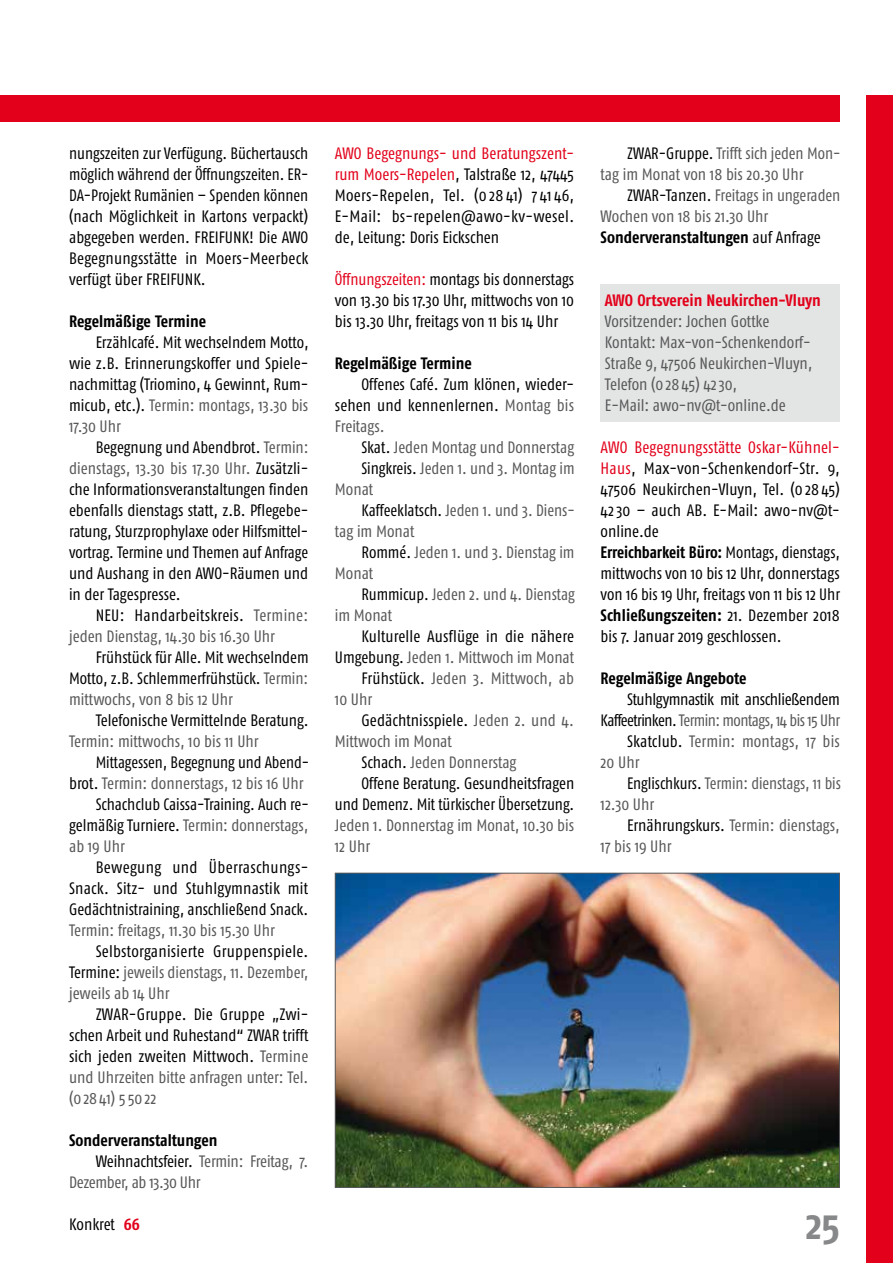
<style>
.page{position:relative;width:893px;height:1263px;background:#fff}
.page>*{position:absolute;margin:0;border:0;box-sizing:border-box;transform-origin:0 0}
.t1{font:700 42px "Fago Co";color:#87888a}
.t2{font:16.5px/21px "Fago Co";color:#000;text-align:justify}
.t3{font:16.5px/21px "Fago Co";color:#58585a}
.t4{font:700 16.5px "Fago Co";letter-spacing:-.005em;color:#000}
.t5{font:16.5px "Fago Co";letter-spacing:-.03em;color:#58585a}
.t6{font:16.5px "Fago Co";color:#58585a;scale:.96 1}
.t7{font:16.5px "Fago Co";letter-spacing:-.02em;color:#000}
.t8{font:16.5px "Fago Co";color:#000;scale:.96 1}
.t9{font:700 16.5px "Fago Co";letter-spacing:-.005em;color:#e2001a}
.t10{font:16.5px "Fago Co";letter-spacing:-.02em;color:#58585a}
.s1{color:#58585a}
.s2{color:#000}
.s3{font-weight:700;color:#e2001a}
.s4{color:#e2001a}
.s5{font-weight:700;color:#000}
.s6{font-weight:700}
</style>
<div class="page">
<div style="left:601px;top:285px;width:239px;height:137px;background:#e3e4e4"></div>
<div style="left:866px;top:96px;width:27px;height:1167px;background:#e2001a"></div>
<div style="left:0;top:96px;width:840px;height:26px;background:#e2001a"></div>
<img style="left:337px;top:875px;width:501px;height:311px">
<div style="left:335px;top:873px;width:505px;height:315px;border:1px solid #58585a"></div>
<p class="t2" style="left:69px;top:142px;width:241px">nungszeiten zur Verfügung. Büchertausch möglich während der Öffnungszeiten. ER-DA-Projekt Rumänien – Spenden können (nach Möglichkeit in Kartons verpackt) abgegeben werden. FREIFUNK! Die AWO Begegnungsstätte in Moers-Meerbeck verfügt über FREIFUNK.</p>
<p class="t4" style="left:69px;top:311px;width:138px">Regelmäßige Termine</p>
<p class="t2" style="left:69px;top:331px;width:241px;text-indent:27px">Erzählcafé. Mit wechselndem Motto, wie z.B. Erinnerungskoffer und Spiele&shy;nachmittag (Triomino, 4 Gewinnt, Rum&shy;micub, etc.). <span class="s1">Termin: montags, 13.30 bis 17.30 Uhr</span></p>
<p class="t2" style="left:69px;top:436px;width:241px;text-indent:27px">Begegnung und Abendbrot. <span class="s1">Termin: dienstags, 13.30 bis 17.30 Uhr.</span> Zusätzli&shy;che Informationsveranstaltungen finden ebenfalls dienstags statt, z.B. Pflegebe&shy;ratung, Sturzprophylaxe oder Hilfsmittel&shy;vortrag. Termine und Themen auf Anfrage und Aushang in den AWO-Räumen und in der Tagespresse.</p>
<p class="t3" style="left:69px;top:604px;width:241px;text-indent:27px"><span class="s2">NEU: Handarbeitskreis.</span> Termine: jeden Dienstag, 14.30 bis 16.30 Uhr</p>
<p class="t2" style="left:69px;top:646px;width:241px;text-indent:27px">Frühstück für Alle. Mit wechselndem Motto, z.B. Schlemmerfrühstück. <span class="s1">Termin: mittwochs, von 8 bis 12 Uhr</span></p>
<p class="t2" style="left:96px;top:709px;width:214px">Telefonische Vermittelnde Beratung.</p>
<p class="t3" style="left:69px;top:730px;width:191px">Termin: mittwochs, 10 bis 11 Uhr</p>
<p class="t8" style="left:96px;top:753px;width:224px">Mittagessen, Begegnung und Abend-</p>
<p class="t3" style="left:69px;top:772px;width:236px"><span class="s2">brot.</span> Termin: donnerstags, 12 bis 16 Uhr</p>
<p class="t2" style="left:96px;top:793px;width:215px">Schachclub Caissa-Training. Auch re-</p>
<p class="t3" style="left:69px;top:814px;width:241px"><span class="s2">gelmäßig Turniere.</span> Termin: donnerstags,</p>
<p class="t3" style="left:69px;top:835px;width:57px">ab 19 Uhr</p>
<p class="t2" style="left:69px;top:856px;width:241px;text-indent:27px">Bewegung und Überraschungs-Snack. Sitz- und Stuhlgymnastik mit Gedächtnistraining, anschließend Snack.</p>
<p class="t3" style="left:69px;top:919px;width:207px">Termin: freitags, 11.30 bis 15.30 Uhr</p>
<p class="t3" style="left:69px;top:940px;width:241px;text-align:justify;text-indent:27px"><span class="s2">Selbstorganisierte Gruppenspiele.<br>Termine:</span> jeweils dienstags, 11. Dezember, jeweils ab 14 Uhr</p>
<p class="t2" style="left:69px;top:1003px;width:241px;text-indent:27px">ZWAR-Gruppe. Die Gruppe „Zwi&shy;schen Arbeit und Ruhestand“ ZWAR trifft sich jeden zweiten Mittwoch. <span class="s1">Termine und Uhrzeiten bitte anfragen unter: Tel. (0 28 41) 5 50 22</span></p>
<p class="t4" style="left:69px;top:1130px;width:150px">Sonderveranstaltungen</p>
<p class="t3" style="left:96px;top:1150px;width:214px"><span class="s2">Weihnachtsfeier.</span> Termin: Freitag, 7.</p>
<p class="t10" style="left:69px;top:1173px;width:133px">Dezember, ab 13.30 Uhr</p>
<p class="t2" style="left:69px;top:1213px;width:72px">Konkret <span class="s3">66</span></p>
<p class="t2" style="left:335px;top:142px;width:241px"><span class="s4">AWO Begegnungs- und Beratungszent&shy;rum Moers-Repelen</span>, Talstraße 12, 47445<br>Moers-Repelen, Tel. (0 28 41) 7 41 46, E-Mail: bs-repelen@awo-kv-wesel. de, Leitung: Doris Eickschen</p>
<p class="t2" style="left:335px;top:268px;width:241px"><span class="s4">Öffnungszeiten:</span> montags bis donnerstags von 13.30 bis 17.30 Uhr, mittwochs von 10 bis 13.30 Uhr, freitags von 11 bis 14 Uhr</p>
<p class="t4" style="left:335px;top:353px;width:138px">Regelmäßige Termine</p>
<p class="t2" style="left:335px;top:373px;width:241px;text-indent:27px">Offenes Café. Zum klönen, wieder&shy;sehen und kennenlernen. <span class="s1">Montag bis Freitags.</span></p>
<p class="t3" style="left:361px;top:436px;width:214px"><span class="s2">Skat.</span> Jeden Montag und Donnerstag</p>
<p class="t3" style="left:361px;top:457px;width:215px"><span class="s2">Singkreis.</span> Jeden 1. und 3. Montag im</p>
<p class="t3" style="left:335px;top:478px;width:40px">Monat</p>
<p class="t3" style="left:361px;top:499px;width:215px"><span class="s2">Kaffeeklatsch.</span> Jeden 1. und 3. Diens-</p>
<p class="t3" style="left:335px;top:520px;width:81px">tag im Monat</p>
<p class="t3" style="left:361px;top:541px;width:215px"><span class="s2">Rommé.</span> Jeden 1. und 3. Dienstag im</p>
<p class="t3" style="left:335px;top:562px;width:40px">Monat</p>
<p class="t3" style="left:361px;top:583px;width:215px"><span class="s2">Rummicup.</span> Jeden 2. und 4. Dienstag</p>
<p class="t3" style="left:335px;top:604px;width:59px">im Monat</p>
<p class="t2" style="left:361px;top:625px;width:214px">Kulturelle Ausflüge in die nähere</p>
<p class="t3" style="left:335px;top:646px;width:241px"><span class="s2">Umgebung.</span> Jeden 1. Mittwoch im Monat</p>
<p class="t3" style="left:361px;top:667px;width:214px"><span class="s2">Frühstück.</span> Jeden 3. Mittwoch, ab</p>
<p class="t3" style="left:335px;top:688px;width:39px">10 Uhr</p>
<p class="t2" style="left:361px;top:709px;width:214px">Gedächtnisspiele. <span class="s1">Jeden 2. und 4.</span></p>
<p class="t3" style="left:335px;top:730px;width:119px">Mittwoch im Monat</p>
<p class="t3" style="left:361px;top:751px;width:157px"><span class="s2">Schach.</span> Jeden Donnerstag</p>
<p class="t2" style="left:361px;top:772px;width:214px">Offene Beratung. Gesundheitsfragen</p>
<p class="t2" style="left:335px;top:793px;width:241px">und Demenz. Mit türkischer Übersetzung.</p>
<p class="t3" style="left:335px;top:814px;width:241px">Jeden 1. Donnerstag im Monat, 10.30 bis<br>12 Uhr</p>
<p class="t3" style="left:601px;top:142px;width:241px;text-indent:27px"><span class="s2">ZWAR-Gruppe.</span> Trifft sich jeden Mon&shy;tag im Monat von 18 bis 20.30 Uhr</p>
<p class="t3" style="left:601px;top:184px;width:241px;text-indent:27px"><span class="s2">ZWAR-Tanzen.</span> Freitags in ungeraden<br>Wochen von 18 bis 21.30 Uhr<br><span class="s5">Sonderveranstaltungen</span> <span class="s2">auf Anfrage</span></p>
<p class="t9" style="left:605px;top:290px;width:217px">AWO Ortsverein Neukirchen-Vluyn</p>
<p class="t3" style="left:605px;top:310px;width:209px">Vorsitzender: Jochen Gottke<br>Kontakt: Max-von-Schenkendorf-<br>Straße 9, 47506 Neukirchen-Vluyn,<br>Telefon (0 28 45) 4230,<br>E-Mail: awo-nv@t-online.de</p>
<p class="t2" style="left:601px;top:436px;width:241px;text-align:left"><span class="s4">AWO Begegnungsstätte Oskar-Kühnel-Haus</span>, Max-von-Schenkendorf-Str. 9, 47506 Neukirchen-Vluyn, Tel. (0 28 45)<br>4230 – auch AB. E-Mail: awo-nv@t&shy;online.de<br><span class="s6">Erreichbarkeit Büro:</span> Montags, dienstags, mittwochs von 10 bis 12 Uhr, donnerstags von 16 bis 19 Uhr, freitags von 11 bis 12 Uhr <span class="s6">Schließungszeiten:</span> 21. Dezember 2018 bis 7. Januar 2019 geschlossen.</p>
<p class="t4" style="left:601px;top:668px;width:147px">Regelmäßige Angebote</p>
<p class="t7" style="left:627px;top:690px;width:214px">Stuhlgymnastik mit anschließendem</p>
<p class="t5" style="left:601px;top:711px;width:241px"><span class="s2">Kaffeetrinken.</span> Termin: montags, 14 bis 15 Uhr</p>
<p class="t3" style="left:627px;top:730px;width:214px"><span class="s2">Skatclub.</span> Termin: montags, 17 bis</p>
<p class="t3" style="left:601px;top:751px;width:40px">20 Uhr</p>
<p class="t6" style="left:627px;top:774px;width:224px"><span class="s2">Englischkurs.</span> Termin: dienstags, 11 bis</p>
<p class="t3" style="left:601px;top:793px;width:55px">12.30 Uhr</p>
<p class="t3" style="left:627px;top:814px;width:214px"><span class="s2">Ernährungskurs.</span> Termin: dienstags,</p>
<p class="t3" style="left:601px;top:835px;width:72px">17 bis 19 Uhr</p>
<h1 class="t1" style="left:806px;top:1200px;width:35px">25</h1>
</div>
